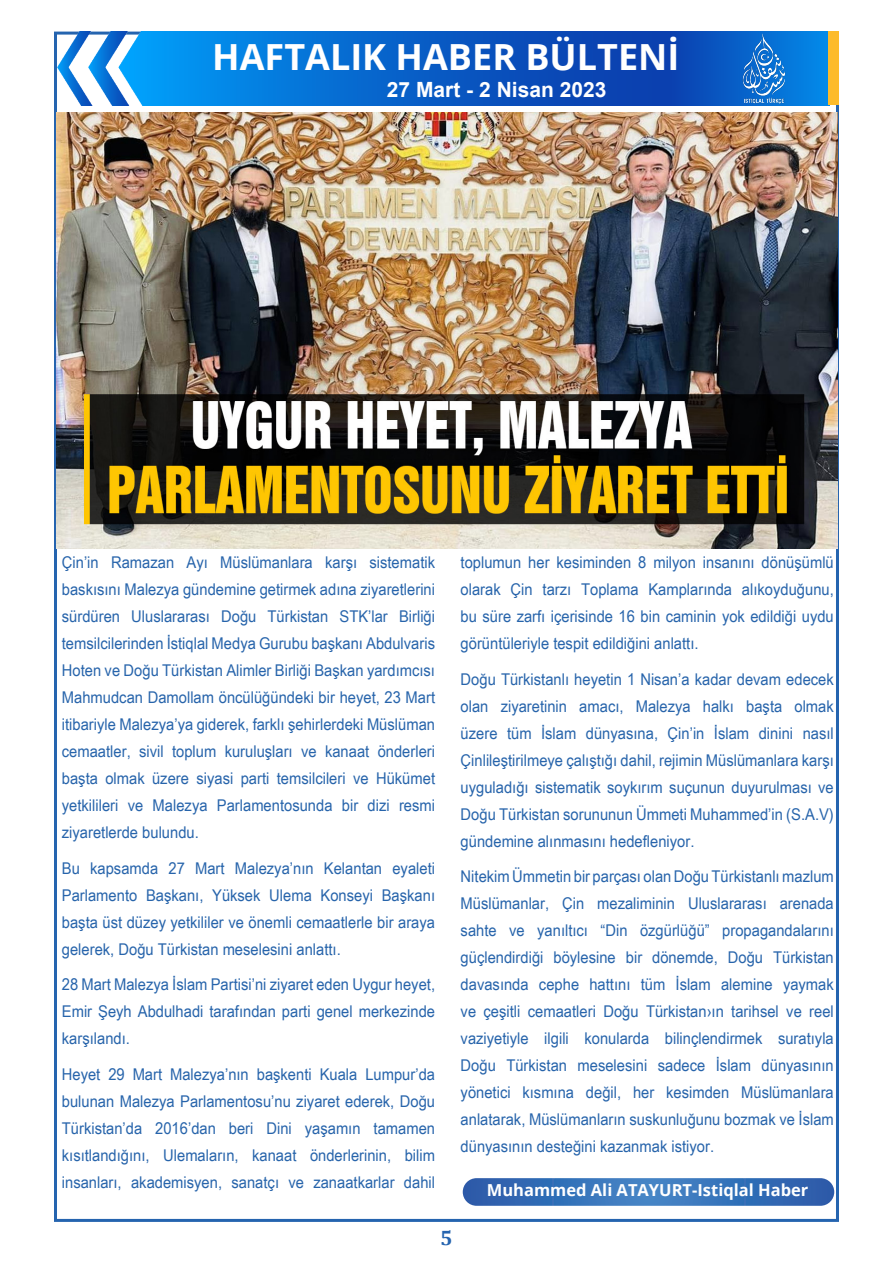
<style>
.page{position:relative;width:893px;height:1263px;background:#fff}
.page>*{position:absolute;margin:0;border:0;box-sizing:border-box;transform-origin:0 0}
.t1{font:700 36px "Open Sans";color:#fff}
.t2{font:700 21px "Arial";color:#fff}
.t3{font:700 21px "Cambria";color:#2564af}
.metin{font:700 16.5px "Open Sans";color:#fff}
.metin-2{font:16.2px/27px "Arial Narrow";color:#2764ab;text-align:justify;scale:1.11 1}
</style>
<div class="page">
<img style="left:57px;top:32px;width:771px;height:73px">
<div style="left:828px;top:32px;width:11px;height:73px;background:#fdbb2a"></div>
<img style="left:734px;top:32px;width:57px;height:72px">
<svg style="left:463px;top:1178px;width:371px;height:28px;background:#3871b8"></svg>
<img style="left:56px;top:112px;width:781px;height:436px">
<h1 class="t1" style="left:212px;top:32px;width:469px">HAFTALIK HABER BÜLTENİ</h1>
<p class="t2" style="left:387px;top:75px;width:221px">27 Mart - 2 Nisan 2023</p>
<p class="metin-2" style="left:62px;top:548px;width:338px">Çin’in Ramazan Ayı Müslümanlara karşı sistematik baskısını Malezya gündemine getirmek adına ziyaretlerini sürdüren Uluslararası Doğu Türkistan STK’lar Birliği temsilcilerinden İstiqlal Medya Gurubu başkanı Abdulvaris Hoten ve Doğu Türkistan Alimler Birliği Başkan yardımcısı Mahmudcan Damollam öncülüğündeki bir heyet, 23 Mart itibariyle Malezya’ya giderek, farklı şehirlerdeki Müslüman cemaatler, sivil toplum kuruluşları ve kanaat önderleri başta olmak üzere siyasi parti temsilcileri ve Hükümet yetkilileri ve Malezya Parlamentosunda bir dizi resmi ziyaretlerde bulundu.</p>
<p class="metin-2" style="left:62px;top:854px;width:338px">Bu kapsamda 27 Mart Malezya’nın Kelantan eyaleti Parlamento Başkanı, Yüksek Ulema Konseyi Başkanı başta üst düzey yetkililer ve önemli cemaatlerle bir araya gelerek, Doğu Türkistan meselesini anlattı.</p>
<p class="metin-2" style="left:62px;top:970px;width:338px">28 Mart Malezya İslam Partisi’ni ziyaret eden Uygur heyet, Emir Şeyh Abdulhadi tarafından parti genel merkezinde karşılandı.</p>
<p class="metin-2" style="left:62px;top:1060px;width:338px">Heyet 29 Mart Malezya’nın başkenti Kuala Lumpur’da bulunan Malezya Parlamentosu’nu ziyaret ederek, Doğu Türkistan’da 2016’dan beri Dini yaşamın tamamen kısıtlandığını, Ulemaların, kanaat önderlerinin, bilim insanları, akademisyen, sanatçı ve zanaatkarlar dahil</p>
<p class="metin-2" style="left:461px;top:548px;width:338px">toplumun her kesiminden 8 milyon insanını dönüşümlü olarak Çin tarzı Toplama Kamplarında alıkoyduğunu, bu süre zarfı içerisinde 16 bin caminin yok edildiği uydu görüntüleriyle tespit edildiğini anlattı.</p>
<p class="metin-2" style="left:461px;top:665px;width:338px">Doğu Türkistanlı heyetin 1 Nisan’a kadar devam edecek olan ziyaretinin amacı, Malezya halkı başta olmak üzere tüm İslam dünyasına, Çin’in İslam dinini nasıl Çinlileştirilmeye çalıştığı dahil, rejimin Müslümanlara karşı uyguladığı sistematik soykırım suçunun duyurulması ve Doğu Türkistan sorununun Ümmeti Muhammed’in (S.A.V) gündemine alınmasını hedefleniyor.</p>
<p class="metin-2" style="left:461px;top:862px;width:338px">Nitekim Ümmetin bir parçası olan Doğu Türkistanlı mazlum Müslümanlar, Çin mezaliminin Uluslararası arenada sahte ve yanıltıcı “Din özgürlüğü” propagandalarını güçlendirdiği böylesine bir dönemde, Doğu Türkistan davasında cephe hattını tüm İslam alemine yaymak ve çeşitli cemaatleri Doğu Türkistan›ın tarihsel ve reel vaziyetiyle ilgili konularda bilinçlendirmek suratıyla Doğu Türkistan meselesini sadece İslam dünyasının yönetici kısmına değil, her kesimden Müslümanlara anlatarak, Müslümanların suskunluğunu bozmak ve İslam dünyasının desteğini kazanmak istiyor.</p>
<p class="metin" style="left:487px;top:1178px;width:323px">Muhammed Ali ATAYURT-Istiqlal Haber</p>
<p class="t3" style="left:440px;top:1223px;width:14px">5</p>
</div>
